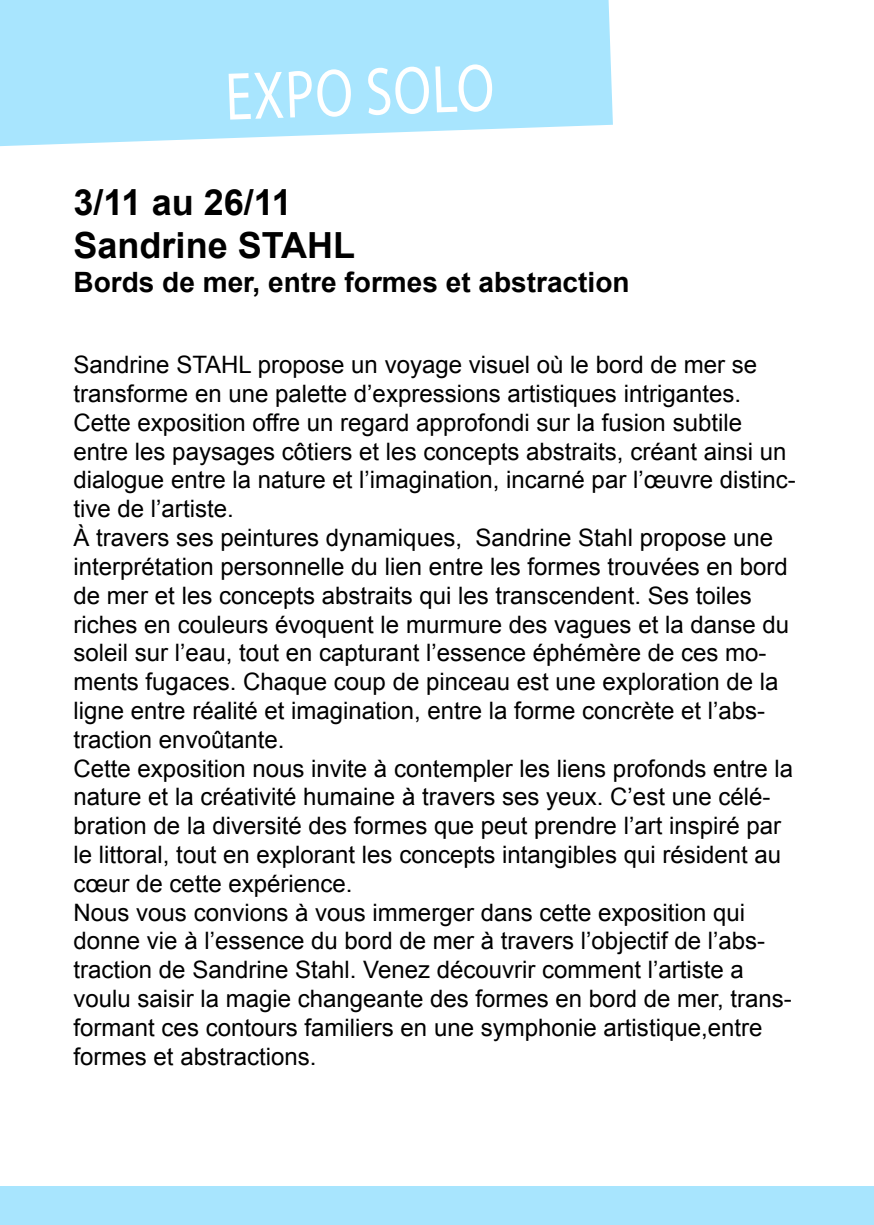
<style>
.page{position:relative;width:874px;height:1225px;background:#fff}
.page>*{position:absolute;margin:0;border:0;box-sizing:border-box;transform-origin:0 0}
.t1{font:68px "Myriad Pro";color:#fff;scale:.8 1}
.t2{font:700 36px/43.2px "Arial";color:#000}
.t3{font:700 28px "Arial";color:#000}
.t4{font:24px/28.8px "Arial";color:#000}
</style>
<div class="page">
<div style="left:0;top:1186px;width:873px;height:39px;background:#a8e5fe"></div>
<svg style="left:0;top:0;width:612px;height:146px;fill:#a8e5fe"></svg>
<svg style="left:147px;top:57px;width:425px;height:82px"></svg>
<h1 class="t1" style="left:224px;top:55px;width:337px;rotate:-2deg">EXPO SOLO</h1>
<h2 class="t2" style="left:73px;top:182px;width:283px">3/11 au 26/11<br>Sandrine STAHL</h2>
<p class="t3" style="left:73px;top:263px;width:557px">Bords de mer, entre formes et abstraction</p>
<p class="t4" style="left:73px;top:351px;width:723px">Sandrine STAHL propose un voyage visuel où le bord de mer se transforme en une palette d’expressions artistiques intrigantes.<br>Cette exposition offre un regard approfondi sur la fusion subtile entre les paysages côtiers et les concepts abstraits, créant ainsi un dialogue entre la nature et l’imagination, incarné par l’œuvre distinc&shy;tive de l’artiste.<br>À travers ses peintures dynamiques, Sandrine Stahl propose une interprétation personnelle du lien entre les formes trouvées en bord de mer et les concepts abstraits qui les transcendent. Ses toiles riches en couleurs évoquent le murmure des vagues et la danse du soleil sur l’eau, tout en capturant l’essence éphémère de ces mo&shy;ments fugaces. Chaque coup de pinceau est une exploration de la ligne entre réalité et imagination, entre la forme concrète et l’abs&shy;traction envoûtante.<br>Cette exposition nous invite à contempler les liens profonds entre la nature et la créativité humaine à travers ses yeux. C’est une célé&shy;bration de la diversité des formes que peut prendre l’art inspiré par le littoral, tout en explorant les concepts intangibles qui résident au cœur de cette expérience.<br>Nous vous convions à vous immerger dans cette exposition qui donne vie à l’essence du bord de mer à travers l’objectif de l’abs&shy;traction de Sandrine Stahl. Venez découvrir comment l’artiste a voulu saisir la magie changeante des formes en bord de mer, trans&shy;formant ces contours familiers en une symphonie artistique,entre formes et abstractions.</p>
</div>
